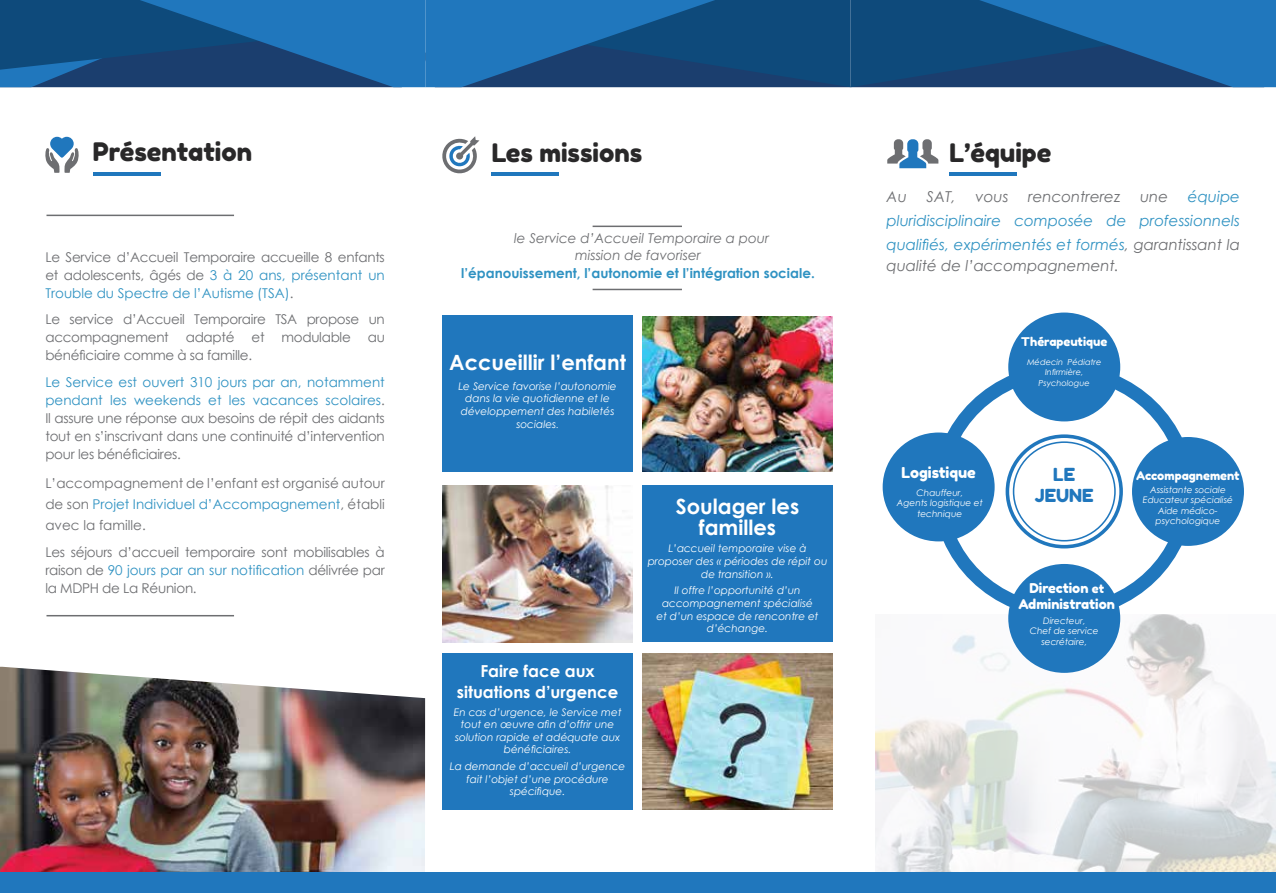
<style>
.page{position:relative;width:1276px;height:893px;background:#fff}
.page>*{position:absolute;margin:0;border:0;box-sizing:border-box;transform-origin:0 0}
.t1{font:25.5px "Fredoka One";color:#292829}
.t2{font:700 21px/21px "Century Gothic";color:#fff;text-align:center}
.t3{font:18px "Fredoka One";color:#2077bd}
.t4{font:700 16.5px/21px "Century Gothic";color:#fff;text-align:center}
.t5{font:italic 15px/24px "Century Gothic";color:#2f92c2;text-align:justify}
.t6{font:italic 15px "Century Gothic";color:#6d6e71}
.t7{font:15px "Fredoka One";color:#fff}
.t8{font:13.5px/18px "Century Gothic";letter-spacing:-.02em;color:#6d6e71;text-align:justify}
.t9{font:italic 13.5px/16.5px "Century Gothic";color:#6d6e71;text-align:center}
.t10{font:700 13.5px "Century Gothic";color:#2f92c2}
.t11{font:13.5px/16.2px "Fredoka One";color:#fff;text-align:center}
.t12{font:12px "Fredoka One";color:#fff}
.t13{font:italic 10.5px/12.6px "Century Gothic";color:#fff;text-align:center}
.t14{font:italic 9px/10.5px "Century Gothic";color:#fff;text-align:center}
.t15{font:italic 8.25px/10.5px "Century Gothic";color:#fff;text-align:center}
.s1{color:#6d6e71}
.s2{color:#2f92c2}
.s3{font-size:9px}
.s4{font-size:12px}
</style>
<div class="page">
<img style="left:875px;top:614px;width:401px;height:258px">
<img style="left:0;top:667px;width:425px;height:205px">
<hr style="left:46px;top:215px;width:188px;height:1px;background:#6d6e71">
<hr style="left:46px;top:615px;width:188px;height:1px;background:#6d6e71">
<div style="left:442px;top:315px;width:191px;height:157px;background:#2077bd"></div>
<img style="left:442px;top:486px;width:191px;height:156px">
<div style="left:442px;top:653px;width:191px;height:157px;background:#2077bd"></div>
<img style="left:642px;top:316px;width:191px;height:156px">
<div style="left:642px;top:485px;width:191px;height:156px;background:#2077bd"></div>
<img style="left:642px;top:653px;width:191px;height:157px">
<hr style="left:491px;top:172px;width:68px;height:4px;background:#2077bd">
<svg style="left:442px;top:136px;width:37px;height:37px"></svg>
<hr style="left:93px;top:172px;width:68px;height:4px;background:#2077bd">
<svg style="left:45px;top:137px;width:34px;height:36px"></svg>
<hr style="left:949px;top:172px;width:68px;height:4px;background:#2077bd">
<svg style="left:887px;top:139px;width:51px;height:29px"></svg>
<div style="left:0;top:872px;width:1276px;height:21px;background:#2077bd"></div>
<svg style="left:0;top:0;width:1276px;height:87px;background:#185992"></svg>
<hr style="left:592px;top:226px;width:90px;height:1px;background:#6d6e71">
<hr style="left:592px;top:289px;width:90px;height:1px;background:#6d6e71">
<div style="left:1008px;top:313px;width:112px;height:108px;background:#2077bd;border-radius:50%"></div>
<div style="left:882px;top:432px;width:112px;height:109px;background:#2077bd;border-radius:50%"></div>
<div style="left:1132px;top:437px;width:112px;height:109px;background:#2077bd;border-radius:50%"></div>
<div style="left:1005px;top:434px;width:118px;height:114px;border:4px solid #2077bd;border-radius:50%"></div>
<div style="left:1012px;top:441px;width:103px;height:100px;border:2px solid #2077bd;border-radius:50%"></div>
<div style="left:1008px;top:564px;width:112px;height:109px;background:#2077bd;border-radius:50%"></div>
<h1 class="t1" style="left:93px;top:136px;width:161px">Présentation</h1>
<h1 class="t1" style="left:492px;top:137px;width:152px">Les missions</h1>
<h1 class="t1" style="left:949px;top:137px;width:103px">L’équipe</h1>
<p class="t6" style="left:886px;top:186px;width:22px">Au</p>
<p class="t6" style="left:926px;top:186px;width:31px">SAT,</p>
<p class="t6" style="left:975px;top:186px;width:35px">vous</p>
<p class="t6" style="left:1028px;top:186px;width:94px">rencontrerez</p>
<p class="t6" style="left:1140px;top:186px;width:30px">une</p>
<p class="t5" style="left:886px;top:184px;width:355px;text-indent:301px">équipe pluridisciplinaire composée de professionnels qualifiés, expérimentés et formés<span class="s1">, garantissant la</span></p>
<p class="t6" style="left:886px;top:255px;width:234px">qualité de l’accompagnement.</p>
<p class="t9" style="left:514px;top:230px;width:256px">le Service d’Accueil Temporaire a pour mission de favoriser</p>
<p class="t10" style="left:461px;top:263px;width:355px">l’épanouissement, l’autonomie et l’intégration sociale.</p>
<p class="t8" style="left:45px;top:248px;width:341px">Le Service d’Accueil Temporaire accueille 8 enfants et adolescents, âgés de <span class="s2">3 à 20 ans, présentant un Trouble du Spectre de l’Autisme (TSA)</span>.</p>
<p class="t8" style="left:45px;top:310px;width:341px">Le service d’Accueil Temporaire TSA propose un accompagnement adapté et modulable au bénéficiaire comme à sa famille.</p>
<p class="t8" style="left:45px;top:373px;width:341px"><span class="s2">Le Service est ouvert 310 jours par an, notamment pendant les weekends et les vacances scolaires</span>.<br>Il assure une réponse aux besoins de répit des aidants tout en s’inscrivant dans une continuité d’intervention pour les bénéficiaires.</p>
<p class="t8" style="left:45px;top:473px;width:341px;line-height:21px">L’accompagnement de l’enfant est organisé autour de son <span class="s2">Projet Individuel d’Accompagnement</span>, établi avec la famille.</p>
<p class="t8" style="left:45px;top:543px;width:341px">Les séjours d’accueil temporaire sont mobilisables à raison de <span class="s2">90 jours par an sur notification</span> délivrée par la MDPH de La Réunion.</p>
<p class="t12" style="left:1021px;top:335px;width:87px">Thérapeutique</p>
<h2 class="t2" style="left:449px;top:351px;width:178px">Accueillir l’enfant</h2>
<p class="t15" style="left:1027px;top:357px;width:76px">Médecin Pédiatre<br>Infirmière,<br>Psychologue</p>
<p class="t13" style="left:458px;top:380px;width:160px">Le Service favorise l’autonomie dans la vie quotidienne et le développement des habiletés sociales<span class="s3">.</span></p>
<p class="t7" style="left:901px;top:463px;width:76px">Logistique</p>
<h3 class="t3" style="left:1053px;top:463px;width:24px">LE</h3>
<p class="t12" style="left:1136px;top:468px;width:105px">Accompagnement</p>
<h3 class="t3" style="left:1034px;top:485px;width:60px">JEUNE</h3>
<p class="t14" style="left:1143px;top:484px;width:92px">Assistante sociale<br>Educateur spécialisé<br>Aide médico&shy;psychologique</p>
<p class="t14" style="left:897px;top:487px;width:87px">Chauffeur,<br>Agents logistique et technique</p>
<h2 class="t2" style="left:676px;top:495px;width:125px">Soulager les familles</h2>
<p class="t13" style="left:648px;top:542px;width:181px">L’accueil temporaire vise à proposer des « périodes de répit ou de transition ».</p>
<p class="t13" style="left:656px;top:584px;width:163px">Il offre l’opportunité d’un accompagnement spécialisé et d’un espace de rencontre et d’échange.</p>
<p class="t11" style="left:1018px;top:579px;width:98px">Direction <span class="s4">et<br></span>Administration</p>
<p class="t14" style="left:1029px;top:615px;width:70px">Directeur,<br>Chef de service secrétaire,</p>
<p class="t4" style="left:457px;top:660px;width:163px">Faire face aux situations d’urgence</p>
<p class="t13" style="left:454px;top:705px;width:169px">En cas d’urgence, le Service met tout en œuvre afin d’offrir une solution rapide et adéquate aux bénéficiaires.</p>
<p class="t13" style="left:450px;top:760px;width:177px">La demande d’accueil d’urgence fait l’objet d’une procédure spécifique.</p>
</div>
